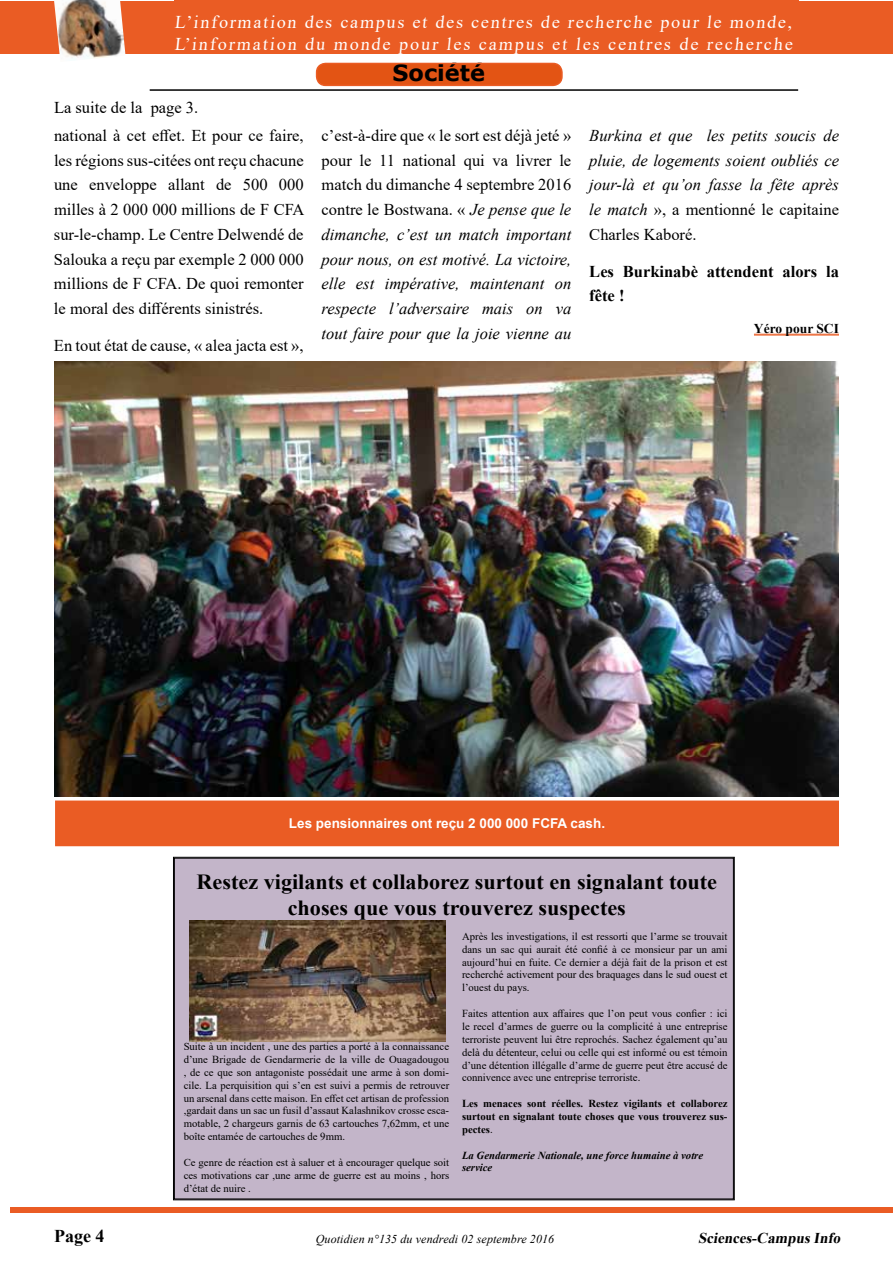
<style>
.page{position:relative;width:893px;height:1263px;background:#fff}
.page>*{position:absolute;margin:0;border:0;box-sizing:border-box;transform-origin:0 0}
.t1{font:700 22.5px "Verdana";color:#000}
.t2{font:700 21.6px/25.8px "Times New Roman";color:#000;text-align:center}
.t3{font:18px/21.6px "Times New Roman";letter-spacing:.105em;color:#fff}
.t4{font:700 18px "Times New Roman";color:#000}
.t5{font:italic 16.5px/24.8px "Times New Roman";color:#000;text-align:justify}
.t6{font:16.5px/24.8px "Times New Roman";color:#000}
.t7{font:700 16.5px/24.8px "Times New Roman";color:#000}
.t8{font:italic 700 15px "Times New Roman";color:#000}
.t9{font:700 13.5px "Arial";color:#fff}
.t10{font:700 13.5px "Times New Roman";color:#000}
.t11{font:italic 12px "Times New Roman";letter-spacing:.01em;color:#000}
.t12{font:10.65px/12.9px "Times New Roman";color:#000;text-align:justify}
.t13{font:700 10.65px/12.9px "Times New Roman";color:#000;text-align:justify}
.t14{font:italic 700 10.65px/12.9px "Times New Roman";color:#000}
.s1{font-style:normal}
.s2{font-weight:400}
</style>
<div class="page">
<hr style="left:150px;top:89px;width:648px;height:2px;background:#000">
<div style="left:10px;top:1207px;width:883px;height:5px;background:#ea5c24"></div>
<div style="left:0;top:1px;width:893px;height:52px;background:#ea5c24"></div>
<img style="left:54px;top:0;width:71px;height:60px">
<div style="left:174px;top:0;width:625px;height:53px;background:#ea5c24"></div>
<hr style="left:754px;top:334px;width:85px;height:1px;background:#ea5c24">
<hr style="left:754px;top:335px;width:85px;height:1px;background:#ea5c24">
<img style="left:54px;top:361px;width:785px;height:435px">
<div style="left:317px;top:63px;width:245px;height:22px;background:#e35414;border-radius:9px"></div>
<div style="left:316px;top:63px;width:247px;height:23px;border:2px solid #ea5c24;border-radius:9px"></div>
<div style="left:56px;top:801px;width:782px;height:44px;background:#ea5c24"></div>
<div style="left:55px;top:800px;width:784px;height:46px;border:2px solid #ea5c24"></div>
<div style="left:173px;top:857px;width:561px;height:343px;background:#c3b5c9"></div>
<img style="left:190px;top:920px;width:255px;height:122px">
<h3 class="t3" style="left:174px;top:11px;width:622px">L’information des campus et des centres de recherche pour le monde,<br>L’information du monde pour les campus et les centres de recherche</h3>
<h3 class="t6" style="left:54px;top:93px;width:251px;line-height:27.8px">La suite de la page 3.<br>national à cet effet. Et pour ce faire,</h3>
<p class="t6" style="left:54px;top:147px;width:252px;text-align:justify">les régions sus-citées ont reçu chacune une enveloppe allant de 500 000 milles à 2 000 000 millions de F CFA sur-le-champ. Le Centre Delwendé de Salouka a reçu par exemple 2 000 000 millions de F CFA. De quoi remonter le moral des différents sinistrés.</p>
<h3 class="t6" style="left:54px;top:332px;width:251px">En tout état de cause, « alea jacta est »,</h3>
<h1 class="t1" style="left:393px;top:57px;width:94px">Société</h1>
<p class="t5" style="left:322px;top:123px;width:251px"><span class="s1">c’est-à-dire que « le sort est déjà jeté » pour le 11 national qui va livrer le match du dimanche 4 septembre 2016 contre le Bostwana. «</span> Je pense que le dimanche, c’est un match important pour nous, on est motivé. La victoire, elle est impérative, maintenant on respecte l’adversaire mais on va tout faire pour que la joie vienne au</p>
<h3 class="t5" style="left:589px;top:123px;width:251px">Burkina et que les petits soucis de pluie, de logements soient oubliés ce jour-là et qu’on fasse la fête après le match <span class="s1">», a mentionné le capitaine Charles Kaboré.</span></h3>
<h3 class="t7" style="left:589px;top:258px;width:251px">Les Burkinabè attendent alors la fête !</h3>
<p class="t10" style="left:754px;top:319px;width:87px">Yéro pour SCI</p>
<p class="t9" style="left:289px;top:814px;width:318px">Les pensionnaires ont reçu 2 000 000 FCFA cash.</p>
<h2 class="t2" style="left:197px;top:868px;width:522px">Restez vigilants et collaborez surtout en signalant toute choses que vous trouverez suspectes</h2>
<p class="t12" style="left:184px;top:1040px;width:267px">Suite à un incident , une des parties a porté à la connaissance d’une Brigade de Gendarmerie de la ville de Ouagadougou , de ce que son antagoniste possédait une arme à son domi&shy;cile. La perquisition qui s’en est suivi a permis de retrouver un arsenal dans cette maison. En effet cet artisan de profession ,gardait dans un sac un fusil d’assaut Kalashnikov crosse esca&shy;motable, 2 chargeurs garnis de 63 cartouches 7,62mm, et une boîte entamée de cartouches de 9mm.</p>
<p class="t12" style="left:184px;top:1155px;width:267px">Ce genre de réaction est à saluer et à encourager quelque soit ces motivations car ,une arme de guerre est au moins , hors d’état de nuire .</p>
<p class="t12" style="left:462px;top:929px;width:267px">Après les investigations, il est ressorti que l’arme se trouvait dans un sac qui aurait été confié à ce monsieur par un ami aujourd’hui en fuite. Ce dernier a déjà fait de la prison et est recherché activement pour des braquages dans le sud ouest et l’ouest du pays.</p>
<p class="t12" style="left:462px;top:1007px;width:267px">Faites attention aux affaires que l’on peut vous confier : ici le recel d’armes de guerre ou la complicité à une entreprise terroriste peuvent lui être reprochés. Sachez également qu’au delà du détenteur, celui ou celle qui est informé ou est témoin d’une détention illégalle d’arme de guerre peut être accusé de connivence avec une entreprise terroriste.</p>
<p class="t13" style="left:462px;top:1097px;width:267px">Les menaces sont réelles. Restez vigilants et collaborez surtout en signalant toute choses que vous trouverez sus&shy;pectes<span class="s2">.</span></p>
<p class="t14" style="left:462px;top:1148px;width:243px">La Gendarmerie Nationale, une force humaine à votre service</p>
<h3 class="t4" style="left:54px;top:1223px;width:52px">Page 4</h3>
<p class="t11" style="left:316px;top:1231px;width:240px">Quotidien n°135 du vendredi 02 septembre 2016</p>
<h3 class="t8" style="left:698px;top:1227px;width:147px">Sciences-CampusInfo</h3>
</div>
